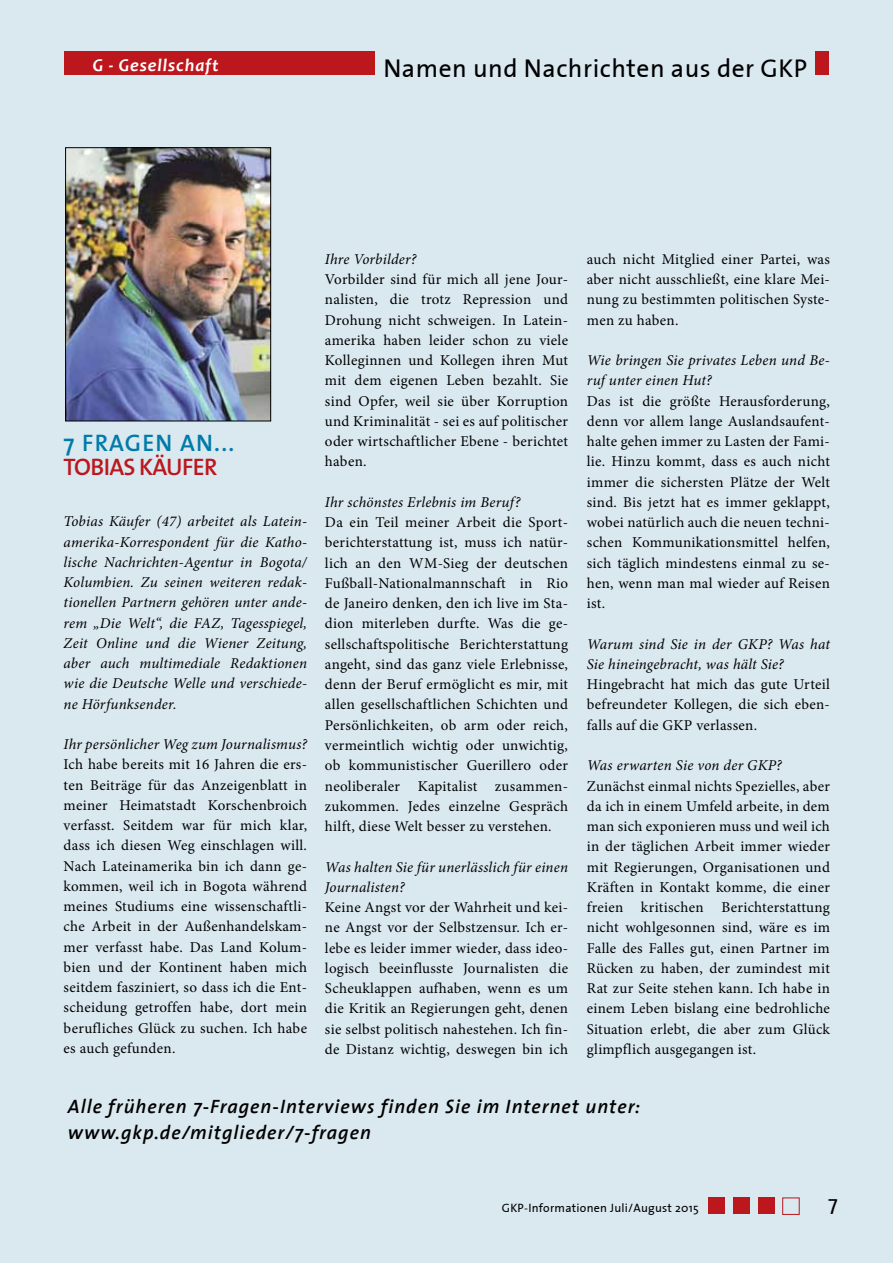
<style>
.page{position:relative;width:893px;height:1263px;background:#dae8f0}
.page>*{position:absolute;margin:0;border:0;box-sizing:border-box;transform-origin:0 0}
.t1{font:25.5px "The Sans Plain";letter-spacing:.02em;color:#000}
.t2{font:600 24px "The Sans";letter-spacing:.05em;color:#007ba8}
.t3{font:600 24px "The Sans";letter-spacing:-.03em;color:#bb171d}
.t4{font:21px "The Sans Plain";color:#000}
.t5{font:italic 600 19.5px/25.5px "The Sans";letter-spacing:.05em;color:#000}
.t6{font:italic 700 18px "Candara";letter-spacing:.05em;color:#fff}
.t7{font:15px/20.2px "Minion Pro";letter-spacing:.02em;color:#000;text-align:justify}
.t8{font:italic 15px/20.2px "Minion Pro";letter-spacing:.015em;color:#000}
.t9{font:12px "The Sans Plain";letter-spacing:.02em;color:#000}
</style>
<div class="page">
<img style="left:67px;top:149px;width:202px;height:270px">
<div style="left:65px;top:147px;width:206px;height:274px;border:1px solid #000"></div>
<div style="left:64px;top:52px;width:764px;height:23px;background:#bb171d"></div>
<div style="left:375px;top:47px;width:439px;height:31px;background:#dae8f0"></div>
<div style="left:708px;top:1197px;width:17px;height:17px;background:#bb171d"></div>
<div style="left:758px;top:1197px;width:16px;height:17px;background:#bb171d"></div>
<div style="left:733px;top:1197px;width:17px;height:17px;background:#bb171d"></div>
<div style="left:782px;top:1197px;width:18px;height:18px;border:1px solid #bb171d"></div>
<h1 class="t1" style="left:375px;top:45px;width:425px">Namen und Nachrichten aus der GKP</h1>
<p class="t6" style="left:93px;top:53px;width:128px">G - Gesellschaft</p>
<h1 class="t1" style="left:383px;top:47px;width:425px">Namen und Nachrichten aus der GKP</h1>
<h2 class="t2" style="left:64px;top:423px;width:172px">7 FRAGEN AN...</h2>
<h2 class="t3" style="left:64px;top:447px;width:155px">TOBIAS KÄUFER</h2>
<p class="t8" style="left:64px;top:511px;width:245px;text-align:justify">Tobias Käufer (47) arbeitet als Latein&shy;amerika-Korrespondent für die Katho&shy;lische Nachrichten-Agentur in Bogota/ Kolumbien. Zu seinen weiteren redak&shy;tionellen Partnern gehören unter ande&shy;rem „Die Welt“, die FAZ, Tagesspiegel, Zeit Online und die Wiener Zeitung, aber auch multimediale Redaktionen wie die Deutsche Welle und verschiede&shy;ne Hörfunksender.</p>
<p class="t8" style="left:64px;top:734px;width:245px">Ihr persönlicher Weg zum Journalismus?</p>
<p class="t7" style="left:64px;top:754px;width:245px">Ich habe bereits mit 16 Jahren die ers&shy;ten Beiträge für das Anzeigenblatt in meiner Heimatstadt Korschenbroich verfasst. Seitdem war für mich klar, dass ich diesen Weg einschlagen will.<br>Nach Lateinamerika bin ich dann ge&shy;kommen, weil ich in Bogota während meines Studiums eine wissenschaftli&shy;che Arbeit in der Außenhandelskam&shy;mer verfasst habe. Das Land Kolum&shy;bien und der Kontinent haben mich seitdem fasziniert, so dass ich die Ent&shy;scheidung getroffen habe, dort mein berufliches Glück zu suchen. Ich habe es auch gefunden.</p>
<p class="t8" style="left:325px;top:249px;width:93px">Ihre Vorbilder?</p>
<p class="t7" style="left:325px;top:269px;width:245px">Vorbilder sind für mich all jene Jour&shy;nalisten, die trotz Repression und Drohung nicht schweigen. In Latein&shy;amerika haben leider schon zu viele Kolleginnen und Kollegen ihren Mut mit dem eigenen Leben bezahlt. Sie sind Opfer, weil sie über Korruption und Kriminalität - sei es auf politischer oder wirtschaftlicher Ebene - berichtet haben.</p>
<p class="t8" style="left:325px;top:492px;width:197px">Ihr schönstes Erlebnis im Beruf?</p>
<p class="t7" style="left:325px;top:512px;width:245px">Da ein Teil meiner Arbeit die Sport&shy;berichterstattung ist, muss ich natür&shy;lich an den WM-Sieg der deutschen Fußball-Nationalmannschaft in Rio de Janeiro denken, den ich live im Sta&shy;dion miterleben durfte. Was die ge&shy;sellschaftspolitische Berichterstattung angeht, sind das ganz viele Erlebnisse, denn der Beruf ermöglicht es mir, mit allen gesellschaftlichen Schichten und Persönlichkeiten, ob arm oder reich, vermeintlich wichtig oder unwichtig, ob kommunistischer Guerillero oder neoliberaler Kapitalist zusammen&shy;zukommen. Jedes einzelne Gespräch hilft, diese Welt besser zu verstehen.</p>
<p class="t8" style="left:325px;top:856px;width:245px">Was halten Sie für unerlässlich für einen<br>Journalisten?</p>
<p class="t7" style="left:325px;top:897px;width:245px">Keine Angst vor der Wahrheit und kei&shy;ne Angst vor der Selbstzensur. Ich er&shy;lebe es leider immer wieder, dass ideo&shy;logisch beeinflusste Journalisten die Scheuklappen aufhaben, wenn es um die Kritik an Regierungen geht, denen sie selbst politisch nahestehen. Ich fin&shy;de Distanz wichtig, deswegen bin ich</p>
<p class="t7" style="left:587px;top:249px;width:245px">auch nicht Mitglied einer Partei, was aber nicht ausschließt, eine klare Mei&shy;nung zu bestimmten politischen Syste&shy;men zu haben.</p>
<p class="t8" style="left:587px;top:350px;width:245px">Wie bringen Sie privates Leben und Be&shy;ruf unter einen Hut?</p>
<p class="t7" style="left:587px;top:391px;width:245px">Das ist die größte Herausforderung, denn vor allem lange Auslandsaufent&shy;halte gehen immer zu Lasten der Fami&shy;lie. Hinzu kommt, dass es auch nicht immer die sichersten Plätze der Welt sind. Bis jetzt hat es immer geklappt, wobei natürlich auch die neuen techni&shy;schen Kommunikationsmittel helfen, sich täglich mindestens einmal zu se&shy;hen, wenn man mal wieder auf Reisen ist.</p>
<p class="t8" style="left:587px;top:634px;width:245px">Warum sind Sie in der GKP? Was hat<br>Sie hineingebracht, was hält Sie?</p>
<p class="t7" style="left:587px;top:674px;width:245px">Hingebracht hat mich das gute Urteil befreundeter Kollegen, die sich eben&shy;falls auf die GKP verlassen.</p>
<p class="t8" style="left:587px;top:755px;width:196px">Was erwarten Sie von der GKP?</p>
<p class="t7" style="left:587px;top:776px;width:245px">Zunächst einmal nichts Spezielles, aber da ich in einem Umfeld arbeite, in dem man sich exponieren muss und weil ich in der täglichen Arbeit immer wieder mit Regierungen, Organisationen und Kräften in Kontakt komme, die einer freien kritischen Berichterstattung nicht wohlgesonnen sind, wäre es im Falle des Falles gut, einen Partner im Rücken zu haben, der zumindest mit Rat zur Seite stehen kann. Ich habe in einem Leben bislang eine bedrohliche Situation erlebt, die aber zum Glück glimpflich ausgegangen ist.</p>
<h3 class="t5" style="left:68px;top:1093px;width:574px">Alle früheren 7-Fragen-Interviews finden Sie im Internet unter: www.gkp.de/mitglieder/7-fragen</h3>
<p class="t9" style="left:495px;top:1195px;width:198px">GKP-Informationen Juli/August 2015</p>
<h3 class="t4" style="left:824px;top:1182px;width:11px">7</h3>
<p class="t9" style="left:502px;top:1197px;width:198px">GKP-Informationen Juli/August 2015</p>
<h3 class="t4" style="left:828px;top:1185px;width:11px">7</h3>
</div>
